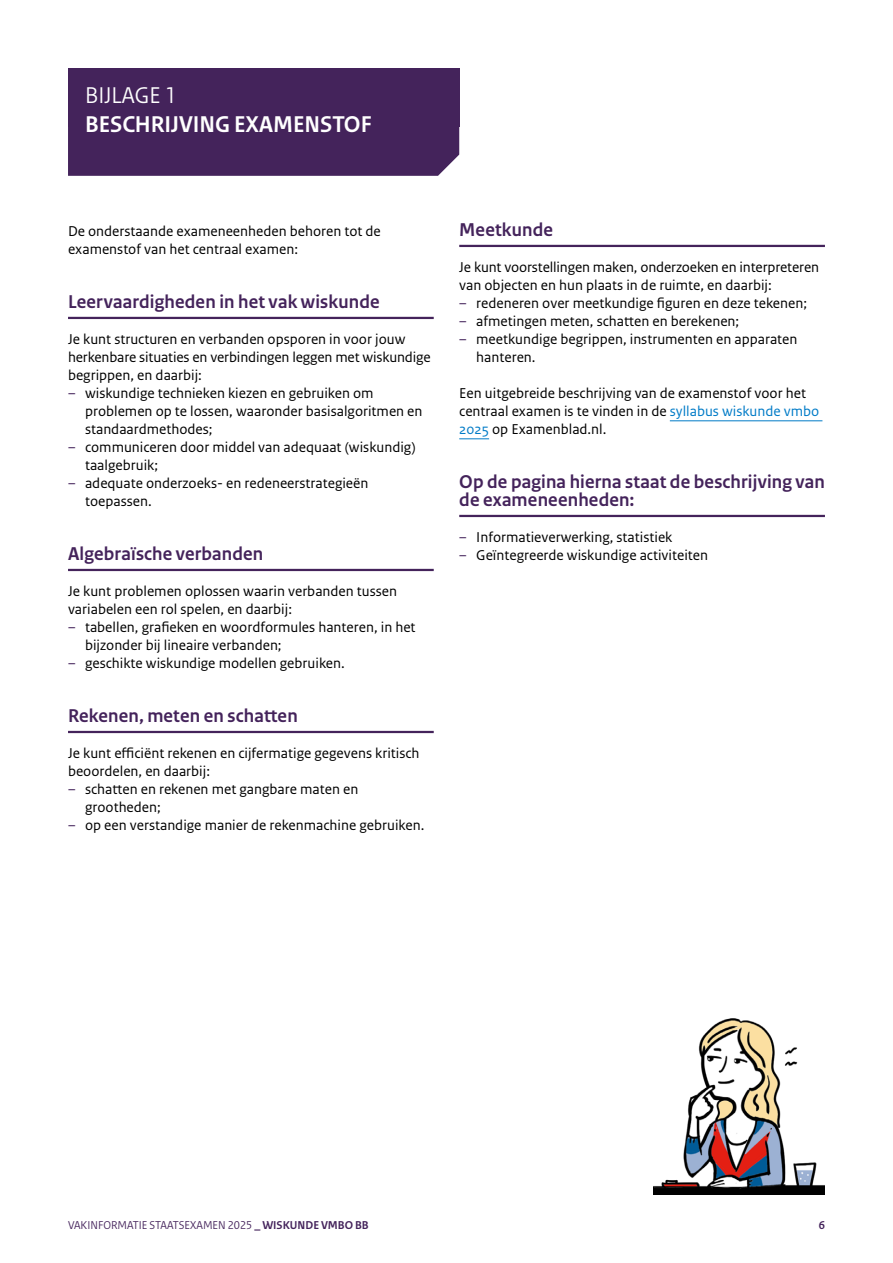
<style>
.page{position:relative;width:893px;height:1263px;background:#fff}
.page>*{position:absolute;margin:0;border:0;box-sizing:border-box;transform-origin:0 0}
.H3_bijlagekop-1b{font:700 24px "Rijksoverheid Sans Heading";color:#fff}
.H2_bijlagekop-1a{font:24px "Rijksoverheid Sans Heading";color:#fff}
.H4_subkop_met_lijn{font:700 19.5px/18px "Rijksoverheid Sans Heading";letter-spacing:.01em;color:#44235b}
.P_plat{font:15px/18px "Rijksoverheid Sans Text";color:#000}
.t1{font:12px "Rijksoverheid Sans Heading";color:#44235b}
.t2{font:700 12px "Rijksoverheid Sans Heading";color:#44235b}
.s1{color:#44235b}
.s2{color:#007bc7}
.s3{font-weight:700}
</style>
<div class="page">
<div style="left:68px;top:68px;width:391px;height:58px;background:#44235b"></div>
<div style="left:68px;top:126px;width:391px;height:50px;background:#44235b"></div>
<hr style="left:68px;top:317px;width:366px;height:2px;background:#44235b">
<hr style="left:68px;top:569px;width:366px;height:2px;background:#44235b">
<hr style="left:68px;top:731px;width:366px;height:2px;background:#44235b">
<hr style="left:459px;top:245px;width:366px;height:2px;background:#44235b">
<hr style="left:670px;top:420px;width:152px;height:1px;background:#007bc7">
<hr style="left:459px;top:438px;width:30px;height:1px;background:#007bc7">
<hr style="left:459px;top:515px;width:366px;height:2px;background:#44235b">
<img style="left:654px;top:1019px;width:171px;height:176px">
<h2 class="H2_bijlagekop-1a" style="left:85px;top:81px;width:93px">BIJLAGE 1</h2>
<h3 class="H3_bijlagekop-1b" style="left:85px;top:110px;width:288px">BESCHRIJVING EXAMENSTOF</h3>
<p class="P_plat" style="left:68px;top:223px;width:314px">De onderstaande exameneenheden behoren tot de examenstof van het centraal examen:</p>
<h4 class="H4_subkop_met_lijn" style="left:68px;top:293px;width:313px">Leervaardigheden in het vak wiskunde</h4>
<p class="P_plat" style="left:68px;top:331px;width:364px">Je kunt structuren en verbanden opsporen in voor jouw herkenbare situaties en verbindingen leggen met wiskundige begrippen, en daarbij:</p>
<p class="P_plat" style="left:85px;top:385px;width:339px;text-indent:-17px"><span class="s1">–</span> wiskundige technieken kiezen en gebruiken om problemen op te lossen, waaronder basisalgoritmen en standaardmethodes;</p>
<p class="P_plat" style="left:85px;top:439px;width:332px;text-indent:-17px"><span class="s1">–</span> communiceren door middel van adequaat (wiskundig) taalgebruik;</p>
<p class="P_plat" style="left:85px;top:475px;width:285px;text-indent:-17px"><span class="s1">–</span> adequate onderzoeks- en redeneerstrategieën toepassen.</p>
<h4 class="H4_subkop_met_lijn" style="left:68px;top:545px;width:197px">Algebraïsche verbanden</h4>
<p class="P_plat" style="left:68px;top:583px;width:331px">Je kunt problemen oplossen waarin verbanden tussen variabelen een rol spelen, en daarbij:</p>
<p class="P_plat" style="left:85px;top:619px;width:332px;text-indent:-17px"><span class="s1">–</span> tabellen, grafieken en woordformules hanteren, in het bijzonder bij lineaire verbanden;</p>
<p class="P_plat" style="left:68px;top:655px;width:278px"><span class="s1">–</span> geschikte wiskundige modellen gebruiken.</p>
<h4 class="H4_subkop_met_lijn" style="left:68px;top:707px;width:231px">Rekenen, meten en schatten</h4>
<p class="P_plat" style="left:68px;top:745px;width:353px">Je kunt efficiënt rekenen en cijfermatige gegevens kritisch beoordelen, en daarbij:</p>
<p class="P_plat" style="left:85px;top:781px;width:275px;text-indent:-17px"><span class="s1">–</span> schatten en rekenen met gangbare maten en grootheden;</p>
<p class="P_plat" style="left:68px;top:817px;width:358px"><span class="s1">–</span> op een verstandige manier de rekenmachine gebruiken.</p>
<h4 class="H4_subkop_met_lijn" style="left:459px;top:221px;width:95px">Meetkunde</h4>
<p class="P_plat" style="left:459px;top:259px;width:361px">Je kunt voorstellingen maken, onderzoeken en interpreteren van objecten en hun plaats in de ruimte, en daarbij:</p>
<p class="P_plat" style="left:459px;top:295px;width:349px"><span class="s1">–</span> redeneren over meetkundige figuren en deze tekenen;</p>
<p class="P_plat" style="left:459px;top:313px;width:281px"><span class="s1">–</span> afmetingen meten, schatten en berekenen;</p>
<p class="P_plat" style="left:476px;top:331px;width:323px;text-indent:-17px"><span class="s1">–</span> meetkundige begrippen, instrumenten en apparaten hanteren.</p>
<p class="P_plat" style="left:459px;top:385px;width:362px">Een uitgebreide beschrijving van de examenstof voor het centraal examen is te vinden in de <span class="s2">syllabus wiskunde vmbo<br>2025</span> op Examenblad.nl.</p>
<h4 class="H4_subkop_met_lijn" style="left:459px;top:473px;width:367px">Op de pagina hierna staat de beschrijving van de exameneenheden:</h4>
<p class="P_plat" style="left:459px;top:529px;width:215px"><span class="s1">–</span> Informatieverwerking, statistiek</p>
<p class="P_plat" style="left:459px;top:547px;width:250px"><span class="s1">–</span> Geïntegreerde wiskundige activiteiten</p>
<p class="t1" style="left:68px;top:1218px;width:302px">VAKINFORMATIE STAATSEXAMEN 2025 <span class="s3">_ WISKUNDE VMBO BB</span></p>
<p class="t2" style="left:819px;top:1219px;width:8px">6</p>
</div>
